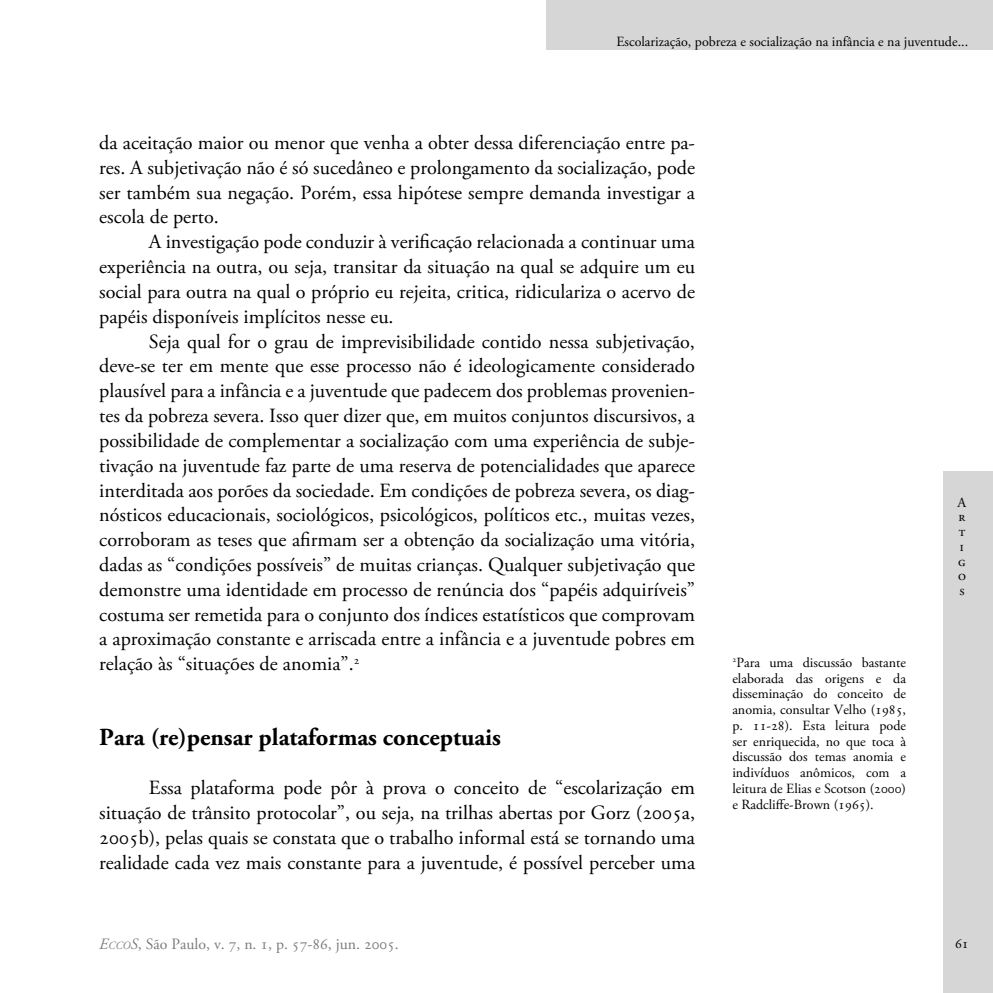
<style>
.page{position:relative;width:993px;height:993px;background:#fff}
.page>*{position:absolute;margin:0;border:0;box-sizing:border-box;transform-origin:0 0}
.SubTitulo{font:700 24.5px "Adobe Garamond Pro";color:#000}
.t1{font:20.12px/24.8px "Adobe Garamond Pro";color:#000;text-align:justify}
.t2{font:15.75px "Adobe Garamond Pro";color:#7c7c7c}
.Nota{font:14px/15.8px "Adobe Garamond Pro";color:#000}
.s1{font-style:italic}
.s2{font-style:italic;font-size:11.03px}
</style>
<div class="page">
<div style="left:546px;top:0;width:446px;height:50px;background:#d6d6d6"></div>
<div style="left:943px;top:471px;width:49px;height:521px;background:#d6d6d6"></div>
<p class="Nota" style="left:616px;top:34px;width:353px">Escolarização, pobreza e socialização na infância e na juventude...</p>
<p class="t1" style="left:99px;top:131px;width:597px">da aceitação maior ou menor que venha a obter dessa diferenciação entre pa&shy;res. A subjetivação não é só sucedâneo e prolongamento da socialização, pode ser também sua negação. Porém, essa hipótese sempre demanda investigar a escola de perto.</p>
<p class="t1" style="left:99px;top:230px;width:597px;text-indent:50px">A investigação pode conduzir à verificação relacionada a continuar uma experiência na outra, ou seja, transitar da situação na qual se adquire um eu social para outra na qual o próprio eu rejeita, critica, ridiculariza o acervo de papéis disponíveis implícitos nesse eu.</p>
<p class="t1" style="left:99px;top:329px;width:597px;text-indent:50px">Seja qual for o grau de imprevisibilidade contido nessa subjetivação, deve-se ter em mente que esse processo não é ideologicamente considerado plausível para a infância e a juventude que padecem dos problemas provenien&shy;tes da pobreza severa. Isso quer dizer que, em muitos conjuntos discursivos, a possibilidade de complementar a socialização com uma experiência de subje&shy;tivação na juventude faz parte de uma reserva de potencialidades que aparece interditada aos porões da sociedade. Em condições de pobreza severa, os diag&shy;nósticos educacionais, sociológicos, psicológicos, políticos etc., muitas vezes, corroboram as teses que afirmam ser a obtenção da socialização uma vitória, dadas as “condições possíveis” de muitas crianças. Qualquer subjetivação que demonstre uma identidade em processo de renúncia dos “papéis adquiríveis” costuma ser remetida para o conjunto dos índices estatísticos que comprovam a aproximação constante e arriscada entre a infância e a juventude pobres em relação às “situações de anomia”.<sup>2</sup></p>
<p class="SubTitulo" style="left:99px;top:722px;width:403px">Para (re)pensar plataformas conceptuais</p>
<p class="t1" style="left:99px;top:776px;width:597px;text-indent:50px">Essa plataforma pode pôr à prova o conceito de “escolarização em situação de trânsito protocolar”, ou seja, na trilhas abertas por Gorz (2005a, 2005b), pelas quais se constata que o trabalho informal está se tornando uma realidade cada vez mais constante para a juventude, é possível perceber uma</p>
<p class="Nota" style="left:732px;top:654px;width:175px;text-align:justify"><sup>2</sup>Para uma discussão bastante elaborada das origens e da disseminação do conceito de anomia, consultar Velho (1985, p. 11-28). Esta leitura pode ser enriquecida, no que toca à discussão dos temas anomia e indivíduos anômicos, com a leitura de Elias e Scotson (2000) e Radcliffe-Brown (1965).</p>
<p class="Nota" style="left:957px;top:495px;width:10px;line-height:14.7px">A<br>R<br>T<br>I<br>G<br>O<br>S</p>
<p class="t2" style="left:99px;top:934px;width:301px"><span class="s1">E</span><span class="s2">CCO</span><span class="s1">S</span>, São Paulo, v. 7, n. 1, p. 57-86, jun. 2005.</p>
<p class="Nota" style="left:954px;top:936px;width:15px">61</p>
</div>
